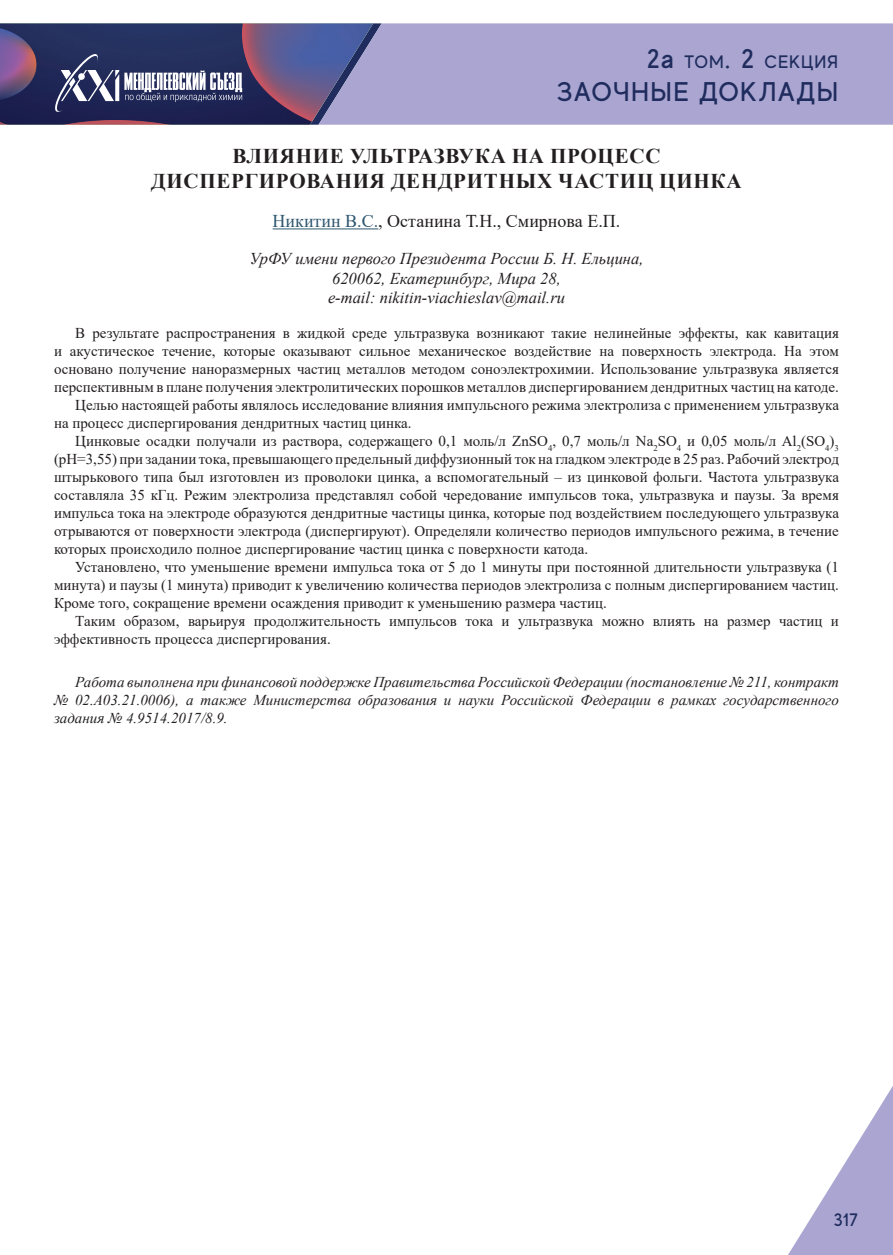
<style>
.page{position:relative;width:893px;height:1255px;background:#fff}
.page>*{position:absolute;margin:0;border:0;box-sizing:border-box;transform-origin:0 0}
.t1{font:500 27px "MADE Evolve Sans";letter-spacing:.05em;color:#1f2c5d}
.t2{font:700 21px/25.2px "Times New Roman";letter-spacing:.035em;color:#231f20;text-align:center}
.t3{font:18px "Times New Roman";color:#231f20}
.t4{font:500 18px "MADE Evolve Sans";letter-spacing:.05em;color:#1f2c5d}
.t5{font:italic 16.5px/19.8px "Times New Roman";color:#231f20;text-align:center}
.t6{font:15px "Times New Roman";color:#231f20}
.t7{font:italic 15px/18px "Times New Roman";color:#231f20;text-align:justify}
.s1{font-size:27px}
.s2{color:#2e576f}
</style>
<div class="page">
<div style="left:382px;top:23px;width:511px;height:102px;background:#aaa6d1"></div>
<svg style="left:788px;top:1086px;width:105px;height:168px"></svg>
<svg style="left:0;top:23px;width:382px;height:102px;background:#504f7b"></svg>
<hr style="left:273px;top:228px;width:105px;height:1px;background:#2e576f">
<p class="t4" style="left:647px;top:51px;width:193px"><span class="s1">2а</span> ТОМ<span class="s1">. 2</span> СЕКЦИЯ</p>
<h1 class="t1" style="left:557px;top:74px;width:283px">ЗАОЧНЫЕ ДОКЛАДЫ</h1>
<h2 class="t2" style="left:151px;top:143px;width:592px">ВЛИЯНИЕ УЛЬТРАЗВУКА НА ПРОЦЕСС<br>ДИСПЕРГИРОВАНИЯ ДЕНДРИТНЫХ ЧАСТИЦ ЦИНКА</h2>
<p class="t3" style="left:273px;top:208px;width:349px"><span class="s2">Никитин В.С.</span>, Останина Т.Н., Смирнова Е.П.</p>
<p class="t5" style="left:249px;top:248px;width:395px">УрФУ имени первого Президента России Б. Н. Ельцина,<br>620062, Екатеринбург, Мира 28,<br>e-mail: nikitin-viachieslav@mail.ru</p>
<p class="t6" style="left:75px;top:322px;width:765px">В результате распространения в жидкой среде ультразвука возникают такие нелинейные эффекты, как кавитация</p>
<p class="t6" style="left:54px;top:340px;width:786px">и акустическое течение, которые оказывают сильное механическое воздействие на поверхность электрода. На этом</p>
<p class="t6" style="left:54px;top:358px;width:786px">основано получение наноразмерных частиц металлов методом соноэлектрохимии. Использование ультразвука является</p>
<p class="t6" style="left:54px;top:376px;width:786px">перспективным в плане получения электролитических порошков металлов диспергированием дендритных частиц на катоде.</p>
<p class="t6" style="left:75px;top:394px;width:765px">Целью настоящей работы являлось исследование влияния импульсного режима электролиза с применением ультразвука</p>
<p class="t6" style="left:54px;top:412px;width:359px">на процесс диспергирования дендритных частиц цинка.</p>
<p class="t6" style="left:75px;top:430px;width:765px">Цинковые осадки получали из раствора, содержащего 0,1 моль/л ZnSO<sub>4</sub>, 0,7 моль/л Na<sub>2</sub>SO<sub>4</sub> и 0,05 моль/л Al<sub>2</sub>(SO<sub>4</sub>)<sub>3</sub></p>
<p class="t6" style="left:54px;top:448px;width:786px">(рН=3,55) при задании тока, превышающего предельный диффузионный ток на гладком электроде в 25 раз. Рабочий электрод</p>
<p class="t6" style="left:54px;top:466px;width:786px">штырькового типа был изготовлен из проволоки цинка, а вспомогательный – из цинковой фольги. Частота ультразвука</p>
<p class="t6" style="left:54px;top:484px;width:786px">составляла 35 кГц. Режим электролиза представлял собой чередование импульсов тока, ультразвука и паузы. За время</p>
<p class="t6" style="left:54px;top:502px;width:786px">импульса тока на электроде образуются дендритные частицы цинка, которые под воздействием последующего ультразвука</p>
<p class="t6" style="left:54px;top:520px;width:786px">отрываются от поверхности электрода (диспергируют). Определяли количество периодов импульсного режима, в течение</p>
<p class="t6" style="left:54px;top:538px;width:536px">которых происходило полное диспергирование частиц цинка с поверхности катода.</p>
<p class="t6" style="left:75px;top:556px;width:765px">Установлено, что уменьшение времени импульса тока от 5 до 1 минуты при постоянной длительности ультразвука (1</p>
<p class="t6" style="left:54px;top:574px;width:786px">минута) и паузы (1 минута) приводит к увеличению количества периодов электролиза с полным диспергированием частиц.</p>
<p class="t6" style="left:54px;top:592px;width:554px">Кроме того, сокращение времени осаждения приводит к уменьшению размера частиц.</p>
<p class="t6" style="left:75px;top:610px;width:765px">Таким образом, варьируя продолжительность импульсов тока и ультразвука можно влиять на размер частиц и</p>
<p class="t6" style="left:54px;top:628px;width:278px">эффективность процесса диспергирования.</p>
<p class="t7" style="left:54px;top:672px;width:786px;text-indent:21px">Работа выполнена при финансовой поддержке Правительства Российской Федерации (постановление № 211, контракт № 02.А03.21.0006), а также Министерства образования и науки Российской Федерации в рамках государственного задания № 4.9514.2017/8.9.</p>
<p class="t4" style="left:834px;top:1208px;width:26px">317</p>
</div>
